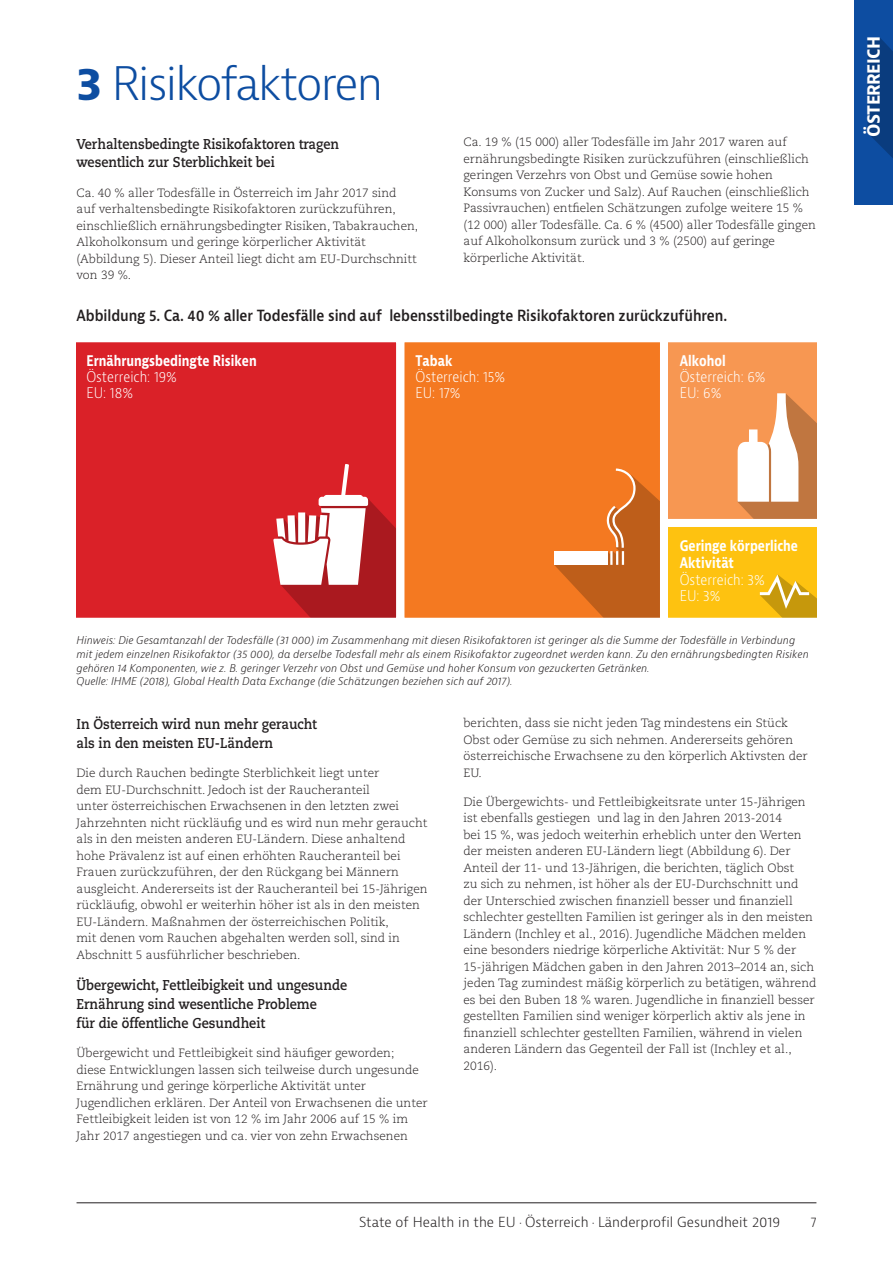
<style>
.page{position:relative;width:893px;height:1263px;background:#fff}
.page>*{position:absolute;margin:0;border:0;box-sizing:border-box;transform-origin:0 0}
.Chapter_title{font:300 45px "Bernina Sans";letter-spacing:-.04em;color:#0d4da1}
.t1{font:700 18px "Bernina Sans";letter-spacing:-.04em;color:#fff;scale:.95 1}
.Figure_heading{font:600 15px "Bernina Sans";letter-spacing:-.005em;color:#231f20;scale:.9 1}
.Paragraph_Header{font:700 14.25px/18.8px "Caecilia LT Pro 75";color:#231f20;scale:.9 1}
.t2{font:700 14.25px/16.6px "Bernina Sans";color:#fff;scale:.81 1}
.t3{font:300 14.25px/16px "Bernina Sans";color:#fff;scale:.9 1}
.t4{font:300 13.5px "Bernina Sans";color:#231f20}
.t5{font:300 13.5px "Bernina Sans";color:#231f20;scale:.9 1}
.Body{font:300 12px/16.5px "Caecilia LT Pro 45";color:#231f20}
.Figure_source{font:italic 300 10.5px/13.5px "Bernina Sans";color:#231f20}
.s1{font-weight:700}
.s2{font-weight:300}
</style>
<div class="page">
<div style="left:854px;top:0;width:39px;height:205px;background:#0d4da1"></div>
<svg style="left:867px;top:38px;width:26px;height:120px"></svg>
<hr style="left:77px;top:1202px;width:739px;height:1px;background:#231f20">
<svg style="left:77px;top:342px;width:319px;height:276px;background:#d92f35"></svg>
<svg style="left:668px;top:342px;width:148px;height:276px;background:#f4af53"></svg>
<svg style="left:396px;top:342px;width:264px;height:276px;background:#ef7e2d"></svg>
<p class="Chapter_title" style="left:77px;top:54px;width:308px"><span class="s1">3</span> Risikofaktoren</p>
<p class="Paragraph_Header" style="left:77px;top:134px;width:293px">Verhaltensbedingte Risikofaktoren tragen wesentlich zur Sterblichkeit bei</p>
<p class="Body" style="left:77px;top:184px;width:343px">Ca. 40 % aller Todesfälle in Österreich im Jahr 2017 sind auf verhaltensbedingte Risikofaktoren zurückzuführen, einschließlich ernährungsbedingter Risiken, Tabakrauchen, Alkoholkonsum und geringe körperlicher Aktivität (Abbildung 5). Dieser Anteil liegt dicht am EU-Durchschnitt von 39 %.</p>
<p class="Body" style="left:463px;top:134px;width:354px">Ca. 19 % (15 000) aller Todesfälle im Jahr 2017 waren auf ernährungsbedingte Risiken zurückzuführen (einschließlich geringen Verzehrs von Obst und Gemüse sowie hohen Konsums von Zucker und Salz). Auf Rauchen (einschließlich Passivrauchen) entfielen Schätzungen zufolge weitere 15 % (12 000) aller Todesfälle. Ca. 6 % (4500) aller Todesfälle gingen auf Alkoholkonsum zurück und 3 % (2500) auf geringe körperliche Aktivität.</p>
<p class="Figure_heading" style="left:77px;top:306px;width:724px">Abbildung 5. Ca. 40 % aller Todesfälle sind auf lebensstilbedingte Risikofaktoren zurückzuführen.</p>
<p class="t2" style="left:86px;top:353px;width:212px;line-height:16px">Ernährungsbedingte Risiken<br><span class="s2">Österreich: 19%<br>EU: 18%</span></p>
<p class="t3" style="left:415px;top:353px;width:101px"><span class="s1">Tabak<br></span>Österreich: 15%<br>EU: 17%</p>
<p class="t3" style="left:680px;top:353px;width:97px"><span class="s1">Alkohol<br></span>Österreich: 6%<br>EU: 6%</p>
<h2 class="t1" style="left:862px;top:137px;width:107px;rotate:-90deg">ÖSTERREICH</h2>
<p class="t2" style="left:680px;top:538px;width:148px">Geringe körperliche<br>Aktivität<br><span class="s2">Österreich: 3%<br>EU: 3%</span></p>
<p class="Figure_source" style="left:77px;top:634px;width:734px">Hinweis: Die Gesamtanzahl der Todesfälle (31 000) im Zusammenhang mit diesen Risikofaktoren ist geringer als die Summe der Todesfälle in Verbindung mit jedem einzelnen Risikofaktor (35 000), da derselbe Todesfall mehr als einem Risikofaktor zugeordnet werden kann. Zu den ernährungsbedingten Risiken gehören 14 Komponenten, wie z. B. geringer Verzehr von Obst und Gemüse und hoher Konsum von gezuckerten Getränken.<br>Quelle: IHME (2018), Global Health Data Exchange (die Schätzungen beziehen sich auf 2017).</p>
<p class="Paragraph_Header" style="left:77px;top:714px;width:268px">In Österreich wird nun mehr geraucht als in den meisten EU-Ländern</p>
<p class="Body" style="left:77px;top:765px;width:353px">Die durch Rauchen bedingte Sterblichkeit liegt unter<br>dem EU-Durchschnitt. Jedoch ist der Raucheranteil<br>unter österreichischen Erwachsenen in den letzten zwei Jahrzehnten nicht rückläufig und es wird nun mehr geraucht als in den meisten anderen EU-Ländern. Diese anhaltend hohe Prävalenz ist auf einen erhöhten Raucheranteil bei Frauen zurückzuführen, der den Rückgang bei Männern ausgleicht. Andererseits ist der Raucheranteil bei 15-Jährigen rückläufig, obwohl er weiterhin höher ist als in den meisten EU-Ländern. Maßnahmen der österreichischen Politik,<br>mit denen vom Rauchen abgehalten werden soll, sind in Abschnitt 5 ausführlicher beschrieben.</p>
<p class="Paragraph_Header" style="left:77px;top:975px;width:302px">Übergewicht, Fettleibigkeit und ungesunde<br>Ernährung sind wesentliche Probleme<br>für die öffentliche Gesundheit</p>
<p class="Body" style="left:77px;top:1044px;width:353px">Übergewicht und Fettleibigkeit sind häufiger geworden;<br>diese Entwicklungen lassen sich teilweise durch ungesunde Ernährung und geringe körperliche Aktivität unter Jugendlichen erklären. Der Anteil von Erwachsenen die unter Fettleibigkeit leiden ist von 12 % im Jahr 2006 auf 15 % im Jahr 2017 angestiegen und ca. vier von zehn Erwachsenen</p>
<p class="Body" style="left:463px;top:714px;width:346px">berichten, dass sie nicht jeden Tag mindestens ein Stück Obst oder Gemüse zu sich nehmen. Andererseits gehören österreichische Erwachsene zu den körperlich Aktivsten der EU.</p>
<p class="Body" style="left:463px;top:793px;width:354px">Die Übergewichts- und Fettleibigkeitsrate unter 15-Jährigen ist ebenfalls gestiegen und lag in den Jahren 2013-2014<br>bei 15 %, was jedoch weiterhin erheblich unter den Werten der meisten anderen EU-Ländern liegt (Abbildung 6). Der Anteil der 11- und 13-Jährigen, die berichten, täglich Obst<br>zu sich zu nehmen, ist höher als der EU-Durchschnitt und der Unterschied zwischen finanziell besser und finanziell schlechter gestellten Familien ist geringer als in den meisten Ländern (Inchley et al., 2016). Jugendliche Mädchen melden eine besonders niedrige körperliche Aktivität: Nur 5 % der 15-jährigen Mädchen gaben in den Jahren 2013–2014 an, sich jeden Tag zumindest mäßig körperlich zu betätigen, während es bei den Buben 18 % waren. Jugendliche in finanziell besser gestellten Familien sind weniger körperlich aktiv als jene in finanziell schlechter gestellten Familien, während in vielen anderen Ländern das Gegenteil der Fall ist (Inchley et al., 2016).</p>
<p class="t4" style="left:359px;top:1213px;width:422px">State of Health in the EU · Österreich · Länderprofil Gesundheit 2019</p>
<p class="t5" style="left:811px;top:1213px;width:8px">7</p>
</div>
